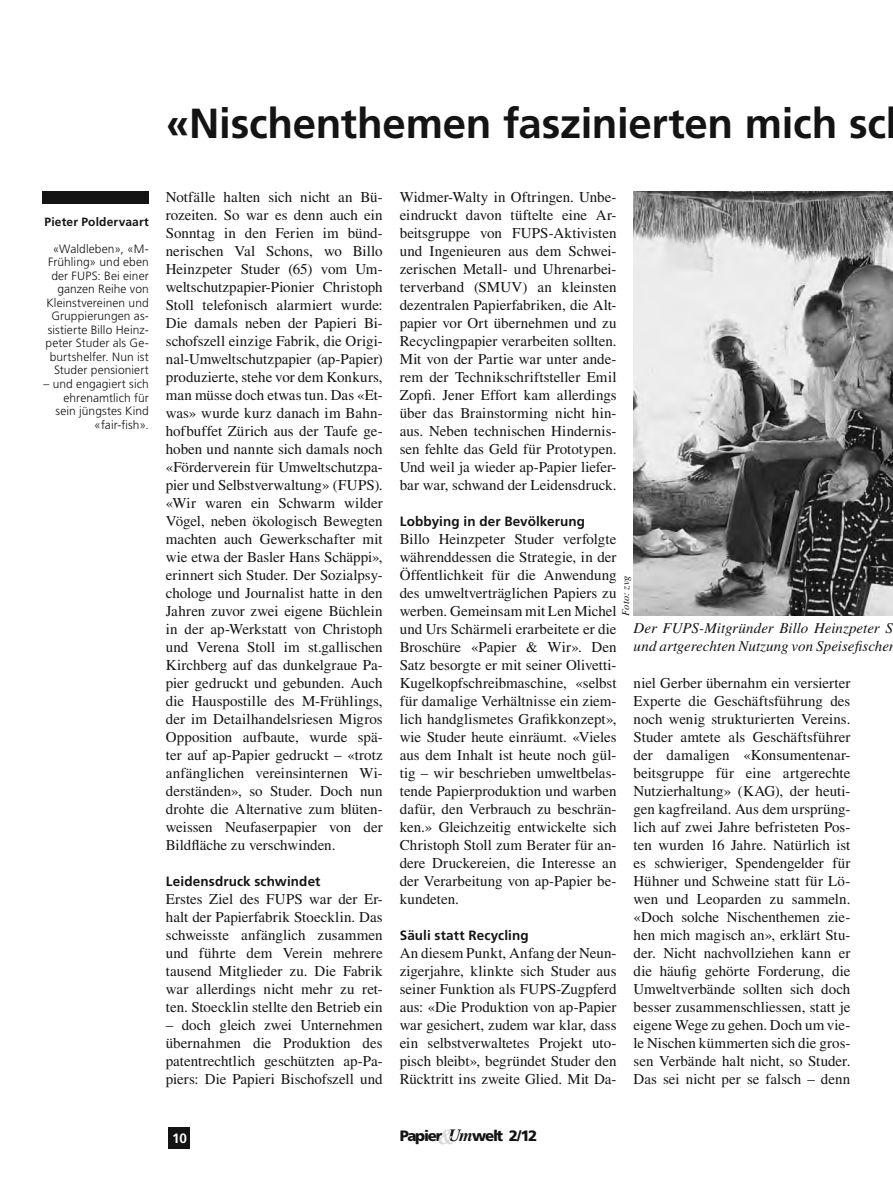
<style>
.page{position:relative;width:893px;height:1191px;background:#fff}
.page>*{position:absolute;margin:0;border:0;box-sizing:border-box;transform-origin:0 0}
.t1{font:700 42px "Frutiger LT Std";letter-spacing:-.005em;color:#131413}
.t2{font:15px/18px "Times LT Std";color:#131413;text-align:justify}
.t3{font:italic 15px/18px "Times LT Std";color:#131413}
.t4{font:900 15px "Frutiger LT Std";letter-spacing:-.085em;color:#131413}
.t5{font:700 13.5px "Frutiger LT Std";letter-spacing:.01em;color:#131413}
.t6{font:700 13.5px "Frutiger LT Std";color:#fff}
.t7{font:300 12px/13.5px "Frutiger LT Std";letter-spacing:.005em;color:#131413;text-align:right}
.t8{font:700 12px "Frutiger LT Std";letter-spacing:.015em;color:#131413}
.t9{font:italic 10.5px "Times LT Std";color:#131413}
.s1{font-family:"Times LT Std";font-weight:700;font-style:italic;font-size:21.3px;color:#d9d9d9}
.s2{font-family:"Times LT Std";font-weight:700;font-style:italic;font-size:17.25px}
</style>
<div class="page">
<div style="left:43px;top:191px;width:106px;height:13px;background:#131413"></div>
<img style="left:634px;top:191px;width:259px;height:425px">
<div style="left:169px;top:1127px;width:21px;height:21px;background:#131413"></div>
<h1 class="t1" style="left:166px;top:99px;width:722px">«Nischenthemen faszinierten mich sc</h1>
<p class="t8" style="left:45px;top:215px;width:106px">Pieter Poldervaart</p>
<p class="t7" style="left:46px;top:242px;width:105px">«Waldleben», «M-<br>Frühling» und eben der FUPS: Bei einer ganzen Reihe von<br>Kleinstvereinen und<br>Gruppierungen as&shy;sistierte Billo Heinz&shy;peter Studer als Ge&shy;burtshelfer. Nun ist<br>Studer pensioniert</p>
<p class="t7" style="left:43px;top:377px;width:107px">– und engagiert sich ehrenamtlich für sein jüngstes Kind «fair-fish».</p>
<p class="t2" style="left:166px;top:187px;width:218px">Notfälle halten sich nicht an Bü&shy;rozeiten. So war es denn auch ein Sonntag in den Ferien im bünd&shy;nerischen Val Schons, wo Billo Heinzpeter Studer (65) vom Um&shy;weltschutzpapier-Pionier Christoph Stoll telefonisch alarmiert wurde:<br>Die damals neben der Papieri Bi&shy;schofszell einzige Fabrik, die Origi&shy;nal-Umweltschutzpapier (ap-Papier) produzierte, stehe vor dem Konkurs, man müsse doch etwas tun. Das «Et&shy;was» wurde kurz danach im Bahn&shy;hofbuffet Zürich aus der Taufe ge&shy;hoben und nannte sich damals noch «Förderverein für Umweltschutzpa&shy;pier und Selbstverwaltung» (FUPS). «Wir waren ein Schwarm wilder Vögel, neben ökologisch Bewegten machten auch Gewerkschafter mit wie etwa der Basler Hans Schäppi», erinnert sich Studer. Der Sozialpsy&shy;chologe und Journalist hatte in den Jahren zuvor zwei eigene Büchlein in der ap-Werkstatt von Christoph und Verena Stoll im st.gallischen Kirchberg auf das dunkelgraue Pa&shy;pier gedruckt und gebunden. Auch die Hauspostille des M-Frühlings, der im Detailhandelsriesen Migros Opposition aufbaute, wurde spä&shy;ter auf ap-Papier gedruckt – «trotz anfänglichen vereinsinternen Wi&shy;derständen», so Studer. Doch nun drohte die Alternative zum blüten&shy;weissen Neufaserpapier von der Bildfläche zu verschwinden.</p>
<p class="t5" style="left:166px;top:873px;width:156px">Leidensdruck schwindet</p>
<p class="t2" style="left:166px;top:889px;width:218px">Erstes Ziel des FUPS war der Er&shy;halt der Papierfabrik Stoecklin. Das schweisste anfänglich zusammen und führte dem Verein mehrere tausend Mitglieder zu. Die Fabrik war allerdings nicht mehr zu ret&shy;ten. Stoecklin stellte den Betrieb ein</p>
<p class="t2" style="left:166px;top:1015px;width:218px">– doch gleich zwei Unternehmen übernahmen die Produktion des patentrechtlich geschützten ap-Pa&shy;piers: Die Papieri Bischofszell und</p>
<p class="t6" style="left:172px;top:1130px;width:16px">10</p>
<p class="t2" style="left:400px;top:187px;width:218px">Widmer-Walty in Oftringen. Unbe&shy;eindruckt davon tüftelte eine Ar&shy;beitsgruppe von FUPS-Aktivisten und Ingenieuren aus dem Schwei&shy;zerischen Metall- und Uhrenarbei&shy;terverband (SMUV) an kleinsten dezentralen Papierfabriken, die Alt&shy;papier vor Ort übernehmen und zu Recyclingpapier verarbeiten sollten.<br>Mit von der Partie war unter ande&shy;rem der Technikschriftsteller Emil Zopfi. Jener Effort kam allerdings über das Brainstorming nicht hin&shy;aus. Neben technischen Hindernis&shy;sen fehlte das Geld für Prototypen.<br>Und weil ja wieder ap-Papier liefer&shy;bar war, schwand der Leidensdruck.</p>
<p class="t5" style="left:400px;top:513px;width:187px">Lobbying in der Bevölkerung</p>
<p class="t2" style="left:400px;top:529px;width:218px">Billo Heinzpeter Studer verfolgte währenddessen die Strategie, in der Öffentlichkeit für die Anwendung des umweltverträglichen Papiers zu werben. Gemeinsam mit Len Michel und Urs Schärmeli erarbeitete er die Broschüre «Papier &amp; Wir». Den Satz besorgte er mit seiner Olivetti-Kugelkopfschreibmaschine, «selbst für damalige Verhältnisse ein ziem&shy;lich handglismetes Grafikkonzept», wie Studer heute einräumt. «Vieles aus dem Inhalt ist heute noch gül&shy;tig – wir beschrieben umweltbelas&shy;tende Papierproduktion und warben dafür, den Verbrauch zu beschrän&shy;ken.» Gleichzeitig entwickelte sich Christoph Stoll zum Berater für an&shy;dere Druckereien, die Interesse an der Verarbeitung von ap-Papier be&shy;kundeten.</p>
<p class="t5" style="left:400px;top:927px;width:130px">Säuli statt Recycling</p>
<p class="t2" style="left:400px;top:943px;width:218px">An diesem Punkt, Anfang der Neun&shy;zigerjahre, klinkte sich Studer aus seiner Funktion als FUPS-Zugpferd aus: «Die Produktion von ap-Papier war gesichert, zudem war klar, dass ein selbstverwaltetes Projekt uto&shy;pisch bleibt», begründet Studer den Rücktritt ins zweite Glied. Mit Da-</p>
<p class="t9" style="left:620px;top:616px;width:42px;rotate:-90deg">Foto: zvg</p>
<p class="t3" style="left:634px;top:619px;width:265px">Der FUPS-Mitgründer Billo Heinzpeter S und artgerechten Nutzung von Speisefischen</p>
<p class="t2" style="left:634px;top:673px;width:218px">niel Gerber übernahm ein versierter Experte die Geschäftsführung des noch wenig strukturierten Vereins.<br>Studer amtete als Geschäftsführer der damaligen «Konsumentenar&shy;beitsgruppe für eine artgerechte Nutzierhaltung» (KAG), der heuti&shy;gen kagfreiland. Aus dem ursprüng&shy;lich auf zwei Jahre befristeten Pos&shy;ten wurden 16 Jahre. Natürlich ist es schwieriger, Spendengelder für Hühner und Schweine statt für Lö&shy;wen und Leoparden zu sammeln. «Doch solche Nischenthemen zie&shy;hen mich magisch an», erklärt Stu&shy;der. Nicht nachvollziehen kann er die häufig gehörte Forderung, die Umweltverbände sollten sich doch besser zusammenschliessen, statt je eigene Wege zu gehen. Doch um vie&shy;le Nischen kümmerten sich die gros&shy;sen Verbände halt nicht, so Studer.<br>Das sei nicht per se falsch – denn</p>
<p class="t4" style="left:400px;top:1127px;width:139px">Papier <span class="s1">&amp;</span><span class="s2">Um</span>welt 2/12</p>
</div>
